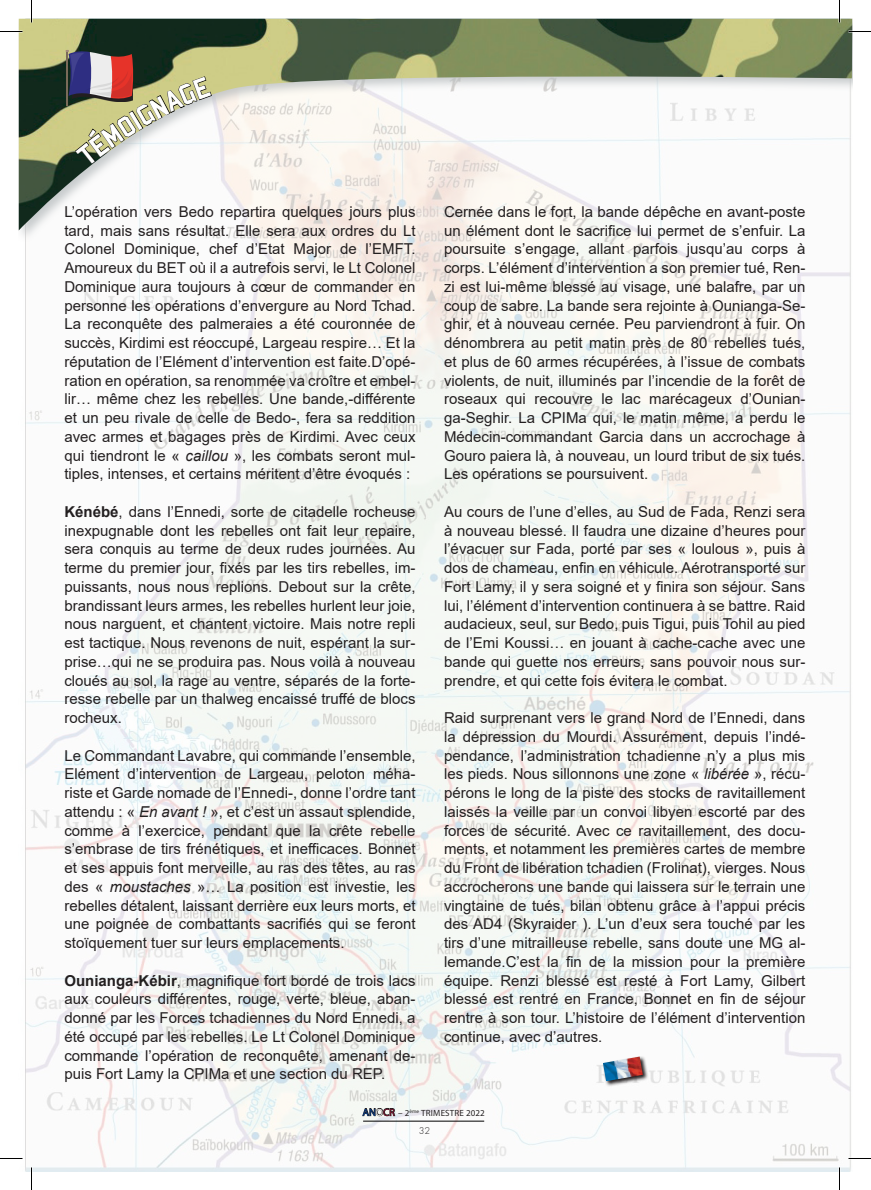
<style>
.page{position:relative;width:871px;height:1190px;background:#fff}
.page>*{position:absolute;margin:0;border:0;box-sizing:border-box;transform-origin:0 0}
.t1{font:15px/18.8px "Arial";color:#231f20;text-align:justify}
.t2{font:10.5px "Myriad Pro";color:#083e89}
.t3{font:300 9.15px "Futura";color:#231f20}
.t4{font:9px "Myriad Pro";letter-spacing:.02em;color:#231f20}
.s1{font-style:italic}
.s2{font-weight:700}
.s3{color:#fff}
.s4{color:#821735}
</style>
<div class="page">
<img style="left:22px;top:243px;width:829px;height:928px">
<svg style="left:362px;top:1104px;width:34px;height:13px"></svg>
<hr style="left:363px;top:1121px;width:121px;height:1px;background:#000">
<svg style="left:602px;top:1055px;width:46px;height:32px"></svg>
<img style="left:603px;top:1056px;width:40px;height:25px">
<div style="left:19px;top:19px;width:833px;height:224px;background:#b7bcbe;opacity:.75"></div>
<img style="left:19px;top:19px;width:833px;height:211px">
<hr style="left:848px;top:1157px;width:23px;height:2px;background:#fff">
<hr style="left:838px;top:0;width:2px;height:22px;background:#fff">
<hr style="left:838px;top:1167px;width:2px;height:23px;background:#fff">
<svg style="left:0;top:31px;width:22px;height:1px"></svg>
<svg style="left:848px;top:31px;width:23px;height:1px"></svg>
<svg style="left:0;top:1158px;width:22px;height:1px"></svg>
<svg style="left:848px;top:1158px;width:23px;height:1px"></svg>
<svg style="left:31px;top:0;width:1px;height:22px"></svg>
<svg style="left:31px;top:1167px;width:1px;height:23px"></svg>
<svg style="left:839px;top:0;width:1px;height:22px"></svg>
<svg style="left:839px;top:1167px;width:1px;height:23px"></svg>
<svg style="left:66px;top:50px;width:146px;height:116px"></svg>
<p class="t1" style="left:444px;top:202px;width:363px">Cernée dans le fort, la bande dépêche en avant-poste un élément dont le sacrifice lui permet de s’enfuir. La poursuite s’engage, allant parfois jusqu’au corps à corps. L’élément d’intervention a son premier tué, Ren&shy;zi est lui-même blessé au visage, une balafre, par un coup de sabre. La bande sera rejointe à Ounianga-Se&shy;ghir, et à nouveau cernée. Peu parviendront à fuir. On dénombrera au petit matin près de 80 rebelles tués, et plus de 60 armes récupérées, à l’issue de combats violents, de nuit, illuminés par l’incendie de la forêt de roseaux qui recouvre le lac marécageux d’Ounian&shy;ga-Seghir. La CPIMa qui, le matin même, a perdu le Médecin-commandant Garcia dans un accrochage à Gouro paiera là, à nouveau, un lourd tribut de six tués.<br>Les opérations se poursuivent.</p>
<p class="t1" style="left:444px;top:502px;width:363px">Au cours de l’une d’elles, au Sud de Fada, Renzi sera à nouveau blessé. Il faudra une dizaine d’heures pour l’évacuer sur Fada, porté par ses « loulous », puis à dos de chameau, enfin en véhicule. Aérotransporté sur Fort Lamy, il y sera soigné et y finira son séjour. Sans lui, l’élément d’intervention continuera à se battre. Raid audacieux, seul, sur Bedo, puis Tigui, puis Tohil au pied de l’Emi Koussi… en jouant à cache-cache avec une bande qui guette nos erreurs, sans pouvoir nous sur&shy;prendre, et qui cette fois évitera le combat.</p>
<p class="t1" style="left:444px;top:708px;width:363px">Raid surprenant vers le grand Nord de l’Ennedi, dans la dépression du Mourdi. Assurément, depuis l’indé&shy;pendance, l’administration tchadienne n’y a plus mis les pieds. Nous sillonnons une zone « <span class="s1">libérée</span> », récu&shy;pérons le long de la piste des stocks de ravitaillement laissés la veille par un convoi libyen escorté par des forces de sécurité. Avec ce ravitaillement, des docu&shy;ments, et notamment les premières cartes de membre du Front de libération tchadien (Frolinat), vierges. Nous accrocherons une bande qui laissera sur le terrain une vingtaine de tués, bilan obtenu grâce à l’appui précis des AD4 (Skyraider ). L’un d’eux sera touché par les tirs d’une mitrailleuse rebelle, sans doute une MG al&shy;lemande.C’est la fin de la mission pour la première équipe. Renzi blessé est resté à Fort Lamy, Gilbert blessé est rentré en France, Bonnet en fin de séjour rentre à son tour. L’histoire de l’élément d’intervention continue, avec d’autres.</p>
<p class="t1" style="left:64px;top:202px;width:353px">L’opération vers Bedo repartira quelques jours plus tard, mais sans résultat. Elle sera aux ordres du Lt Colonel Dominique, chef d’Etat Major de l’EMFT.<br>Amoureux du BET où il a autrefois servi, le Lt Colonel Dominique aura toujours à cœur de commander en personne les opérations d’envergure au Nord Tchad.<br>La reconquête des palmeraies a été couronnée de succès, Kirdimi est réoccupé, Largeau respire… Et la réputation de l’Elément d’intervention est faite.D’opé&shy;ration en opération, sa renommée va croître et embel&shy;lir… même chez les rebelles. Une bande,-différente et un peu rivale de celle de Bedo-, fera sa reddition avec armes et bagages près de Kirdimi. Avec ceux qui tiendront le « <span class="s1">caillou</span> », les combats seront mul&shy;tiples, intenses, et certains méritent d’être évoqués :</p>
<p class="t1" style="left:64px;top:502px;width:353px"><span class="s2">Kénébé</span>, dans l’Ennedi, sorte de citadelle rocheuse inexpugnable dont les rebelles ont fait leur repaire, sera conquis au terme de deux rudes journées. Au terme du premier jour, fixés par les tirs rebelles, im&shy;puissants, nous nous replions. Debout sur la crête, brandissant leurs armes, les rebelles hurlent leur joie, nous narguent, et chantent victoire. Mais notre repli est tactique. Nous revenons de nuit, espérant la sur&shy;prise…qui ne se produira pas. Nous voilà à nouveau cloués au sol, la rage au ventre, séparés de la forte&shy;resse rebelle par un thalweg encaissé truffé de blocs rocheux.</p>
<p class="t1" style="left:64px;top:746px;width:353px">Le Commandant Lavabre, qui commande l’ensemble, Elément d’intervention de Largeau, peloton méha&shy;riste et Garde nomade de l’Ennedi-, donne l’ordre tant attendu : « <span class="s1">En avant !</span> », et c’est un assaut splendide, comme à l’exercice, pendant que la crête rebelle s’embrase de tirs frénétiques, et inefficaces. Bonnet et ses appuis font merveille, au ras des têtes, au ras des « <span class="s1">moustaches</span> »… La position est investie, les rebelles détalent, laissant derrière eux leurs morts, et une poignée de combattants sacrifiés qui se feront stoïquement tuer sur leurs emplacements.</p>
<p class="t1" style="left:64px;top:971px;width:353px"><span class="s2">Ounianga-Kébir</span>, magnifique fort bordé de trois lacs aux couleurs différentes, rouge, verte, bleue, aban&shy;donné par les Forces tchadiennes du Nord Ennedi, a été occupé par les rebelles. Le Lt Colonel Dominique commande l’opération de reconquête, amenant de&shy;puis Fort Lamy la CPIMa et une section du REP.</p>
<p class="t2" style="left:363px;top:1105px;width:34px">AN<span class="s3">O</span><span class="s4">CR</span></p>
<p class="t4" style="left:398px;top:1107px;width:88px">– 2<sup>ème</sup> TRIMESTRE 2022</p>
<p class="t3" style="left:419px;top:1125px;width:13px">32</p>
</div>
